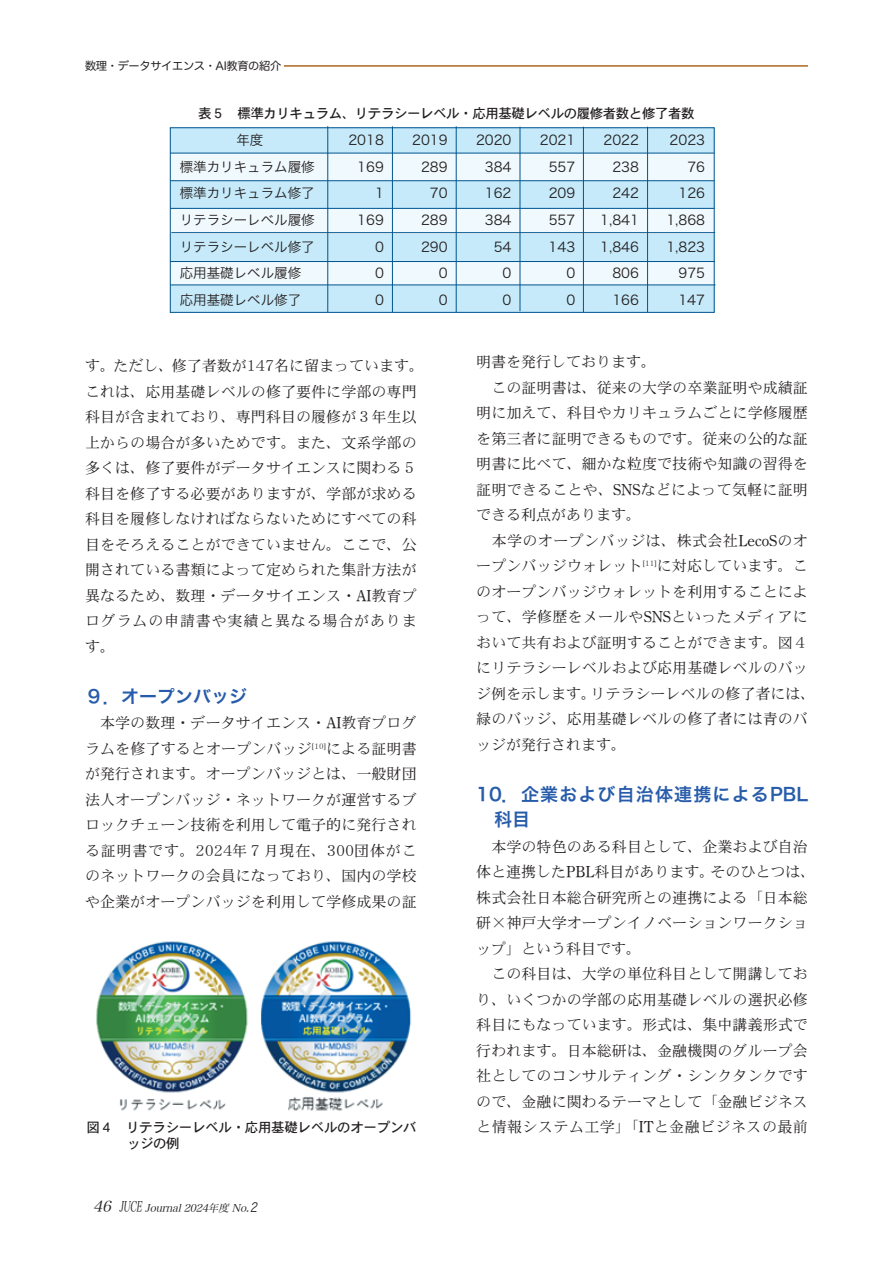
<style>
.page{position:relative;width:893px;height:1263px;background:#fff}
.page>*{position:absolute;margin:0;border:0;box-sizing:border-box;transform-origin:0 0}
.t1{font:18px/25.5px "Hira Kaku Pro W6";letter-spacing:.065em;color:#275caa}
.t2{font:18px "Hira Kaku Pro W6";color:#275caa}
.t3{font:15px/25.5px "DFHS Mincho W3 MP RKSJ H";letter-spacing:.005em;color:#231f20}
.t4{font:15px "DFHS Mincho W3 MP RKSJ H";letter-spacing:.03em;color:#231f20}
.t5{font:13.5px/26.5px "Hira Kaku Pro W3";color:#231f20;text-align:right}
.t6{font:13.5px/16.5px "Heisei Kaku Gothic W5";letter-spacing:-.035em;color:#231f20}
.t7{font:11.25px "Hira Maru Pro W4";letter-spacing:-.035em;color:#231f20}
.t8{font:italic 10.5px "Hira Min Pro W3";color:#231f20}
.s1{font-family:"Century Oldstyle Roman"}
.s2{font-size:15px}
.s3{font-style:normal;font-size:14.4px}
.s4{font-family:"Hira Kaku Pro W3";font-size:12.6px}
</style>
<div class="page">
<div style="left:170px;top:153px;width:544px;height:155px;background:#f0f9fd"></div>
<div style="left:170px;top:285px;width:544px;height:28px;background:#c6eafa"></div>
<div style="left:170px;top:234px;width:544px;height:27px;background:#c6eafa"></div>
<div style="left:170px;top:181px;width:544px;height:27px;background:#c6eafa"></div>
<div style="left:170px;top:128px;width:544px;height:25px;background:#c6eafa"></div>
<hr style="left:85px;top:66px;width:723px;height:1px;background:#a96520">
<div style="left:85px;top:60px;width:198px;height:14px;background:#fff"></div>
<hr style="left:327px;top:126px;width:1px;height:186px;background:#00548e">
<hr style="left:392px;top:126px;width:1px;height:186px;background:#00548e">
<hr style="left:456px;top:126px;width:1px;height:186px;background:#00548e">
<hr style="left:520px;top:127px;width:1px;height:184px;background:#00548e">
<hr style="left:583px;top:127px;width:1px;height:185px;background:#00548e">
<hr style="left:647px;top:127px;width:1px;height:185px;background:#00548e">
<hr style="left:170px;top:153px;width:544px;height:1px;background:#00548e">
<hr style="left:170px;top:180px;width:544px;height:1px;background:#00548e">
<hr style="left:170px;top:208px;width:544px;height:1px;background:#00548e">
<hr style="left:171px;top:232px;width:544px;height:1px;background:#00548e">
<hr style="left:170px;top:261px;width:545px;height:1px;background:#00548e">
<hr style="left:170px;top:285px;width:546px;height:1px;background:#00548e">
<img style="left:96px;top:941px;width:315px;height:170px">
<div style="left:170px;top:128px;width:544px;height:185px;border:1px solid #00548e"></div>
<p class="t7" style="left:85px;top:56px;width:198px">数理・データサイエンス・AI教育の紹介</p>
<p class="t6" style="left:198px;top:105px;width:498px">表５ 標準カリキュラム、リテラシーレベル・応用基礎レベルの履修者数と修了者数</p>
<p class="t5" style="left:348px;top:126px;width:37px">2018<br>169<br>1<br>169<br>0<br>0<br>0</p>
<p class="t5" style="left:476px;top:126px;width:37px">2020<br>384<br>162<br>384<br>54<br>0<br>0</p>
<p class="t5" style="left:180px;top:126px;width:136px;text-align:left;text-indent:57px">年度<br>標準カリキュラム履修標準カリキュラム修了リテラシーレベル履修リテラシーレベル修了応用基礎レベル履修応用基礎レベル修了</p>
<p class="t5" style="left:412px;top:126px;width:37px">2019<br>289<br>70<br>289<br>290<br>0<br>0</p>
<p class="t5" style="left:540px;top:126px;width:37px">2021<br>557<br>209<br>557<br>143<br>0<br>0</p>
<p class="t5" style="left:600px;top:126px;width:40px">2022<br>238<br>242<br>1,841<br>1,846<br>806<br>166</p>
<p class="t5" style="left:666px;top:126px;width:40px">2023<br>76<br>126<br>1,868<br>1,823<br>975<br>147</p>
<p class="t3" style="left:85px;top:353px;width:341px">す。ただし、修了者数が147名に留まっています。これは、応用基礎レベルの修了要件に学部の専門科目が含まれており、専門科目の履修が３年生以上からの場合が多いためです。また、文系学部の多くは、修了要件がデータサイエンスに関わる５科目を修了する必要がありますが、学部が求める科目を履修しなければならないためにすべての科目をそろえることができていません。ここで、公開されている書類によって定められた集計方法が異なるため、数理・データサイエンス・<span class="s1">AI</span>教育プログラムの申請書や実績と異なる場合があります。</p>
<p class="t2" style="left:85px;top:679px;width:163px">９．オープンバッジ</p>
<p class="t3" style="left:85px;top:710px;width:333px;text-align:justify;text-indent:15px">本学の数理・データサイエンス・<span class="s1">AI</span>教育プログラムを修了するとオープンバッジ<sup>[</sup><sup>10</sup><sup>]</sup>による証明書が発行されます。オープンバッジとは、一般財団法人オープンバッジ・ネットワークが運営するブロックチェーン技術を利用して電子的に発行される証明書です。2024年７月現在、300団体がこのネットワークの会員になっており、国内の学校や企業がオープンバッジを利用して学修成果の証</p>
<p class="t6" style="left:127px;top:1119px;width:291px;text-indent:-40px">図４ リテラシーレベル・応用基礎レベルのオープンバッジの例</p>
<p class="t8" style="left:93px;top:1199px;width:169px"><span class="s2">46</span> <span class="s3">JUCE</span> Journal 2024年度 No.<span class="s4">2</span></p>
<p class="t3" style="left:476px;top:349px;width:181px">明書を発行しております。</p>
<p class="t3" style="left:491px;top:375px;width:318px">この証明書は、従来の大学の卒業証明や成績証</p>
<p class="t3" style="left:476px;top:400px;width:333px">明に加えて、科目やカリキュラムごとに学修履歴</p>
<p class="t3" style="left:476px;top:426px;width:333px">を第三者に証明できるものです。従来の公的な証</p>
<p class="t3" style="left:476px;top:451px;width:333px">明書に比べて、細かな粒度で技術や知識の習得を</p>
<p class="t3" style="left:476px;top:477px;width:333px">証明できることや、<span class="s1">SNS</span>などによって気軽に証明</p>
<p class="t3" style="left:476px;top:502px;width:166px">できる利点があります。</p>
<p class="t4" style="left:492px;top:533px;width:318px">本学のオープンバッジは、株式会社<span class="s1">LecoS</span>のオ</p>
<p class="t3" style="left:476px;top:553px;width:333px">ープンバッジウォレット<sup>[</sup><sup>11</sup><sup>]</sup>に対応しています。こ</p>
<p class="t3" style="left:476px;top:579px;width:333px">のオープンバッジウォレットを利用することによ</p>
<p class="t3" style="left:476px;top:604px;width:333px">って、学修歴をメールや<span class="s1">SNS</span>といったメディアに</p>
<p class="t3" style="left:476px;top:630px;width:333px">おいて共有および証明することができます。図４</p>
<p class="t3" style="left:476px;top:655px;width:333px">にリテラシーレベルおよび応用基礎レベルのバッ</p>
<p class="t3" style="left:476px;top:681px;width:341px">ジ例を示します。リテラシーレベルの修了者には、</p>
<p class="t3" style="left:476px;top:706px;width:333px">緑のバッジ、応用基礎レベルの修了者には青のバ</p>
<p class="t3" style="left:476px;top:732px;width:151px">ッジが発行されます。</p>
<p class="t1" style="left:494px;top:781px;width:315px;text-indent:-18px">10．企業および自治体連携によるPBL科目</p>
<p class="t3" style="left:476px;top:834px;width:341px;text-indent:15px">本学の特色のある科目として、企業および自治体と連携した<span class="s1">PBL</span>科目があります。そのひとつは、株式会社日本総合研究所との連携による「日本総研×神戸大学オープンイノベーションワークショップ」という科目です。</p>
<p class="t3" style="left:476px;top:961px;width:333px;text-align:justify;text-indent:15px">この科目は、大学の単位科目として開講しており、いくつかの学部の応用基礎レベルの選択必修科目にもなっています。形式は、集中講義形式で行われます。日本総研は、金融機関のグループ会社としてのコンサルティング・シンクタンクですので、金融に関わるテーマとして「金融ビジネスと情報システム工学」「<span class="s1">IT</span>と金融ビジネスの最前</p>
</div>
